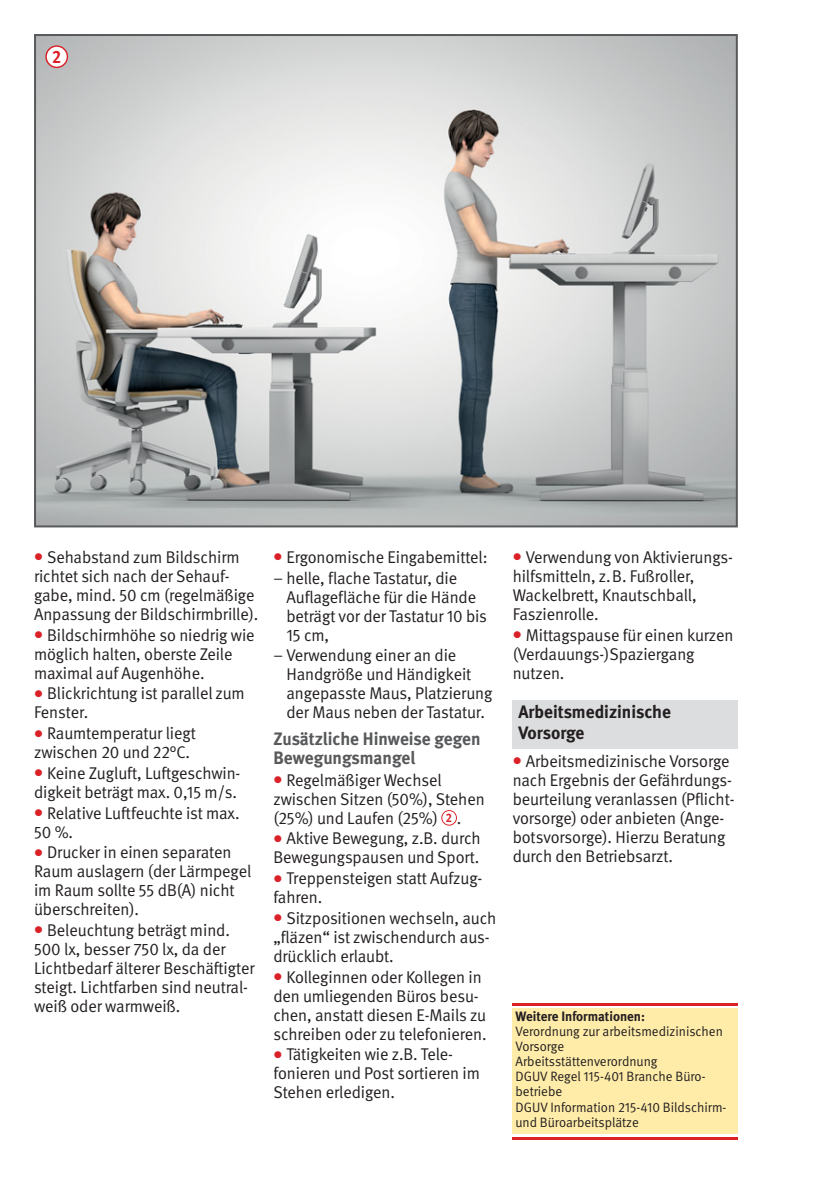
<style>
.page{position:relative;width:840px;height:1191px;background:#fff}
.page>*{position:absolute;margin:0;border:0;box-sizing:border-box;transform-origin:0 0}
.t1{font:700 18px/19px "DGUV Meta";color:#58595b}
.t2{font:700 18px/21px "DGUV Meta";color:#231f20}
.t3{font:700 18px "DGUV Meta";color:#da2128;scale:.9 1}
.t4{font:17px/19px "DGUV Meta";letter-spacing:-.005em;color:#231f20}
.t5{font:13.6px/15px "DGUV Meta";color:#231f20}
.t6{font:700 13.6px "DGUV Meta";color:#231f20}
.t7{font:700 12.4px "DGUV Meta";color:#da2128;scale:.9 1}
.s1{color:#da2128}
</style>
<div class="page">
<div style="left:512px;top:700px;width:225px;height:48px;background:#dcddde"></div>
<div style="left:512px;top:1008px;width:225px;height:126px;background:#ffeca9"></div>
<hr style="left:512px;top:1002px;width:225px;height:3px;background:#da2128">
<hr style="left:512px;top:1137px;width:225px;height:3px;background:#da2128">
<img style="left:37px;top:37px;width:697px;height:487px">
<div style="left:34px;top:34px;width:703px;height:493px;border:2px solid #58595b"></div>
<svg style="left:45px;top:45px;width:23px;height:23px"></svg>
<div style="left:47px;top:47px;width:20px;height:20px;background:#fff;border-radius:50%"></div>
<svg style="left:441px;top:810px;width:15px;height:15px"></svg>
<div style="left:442px;top:811px;width:13px;height:13px;background:#fff;border-radius:50%"></div>
<p class="t3" style="left:52px;top:50px;width:12px">2</p>
<p class="t4" style="left:34px;top:549px;width:226px"><span class="s1">●</span> Sehabstand zum Bildschirm richtet sich nach der Sehauf - gabe, mind. 50 cm (regelmäßige<br>Anpassung der Bildschirm brille).</p>
<p class="t4" style="left:34px;top:626px;width:222px"><span class="s1">●</span> Bildschirmhöhe so niedrig wie möglich halten, oberste Zeile maximal auf Augenhöhe.</p>
<p class="t4" style="left:34px;top:685px;width:212px"><span class="s1">●</span> Blickrichtung ist parallel zum<br>Fenster.</p>
<p class="t4" style="left:34px;top:725px;width:163px"><span class="s1">●</span> Raumtemperatur liegt zwischen 20 und 22°C.</p>
<p class="t4" style="left:34px;top:764px;width:208px"><span class="s1">●</span> Keine Zugluft, Luftgeschwin&shy;digkeit beträgt max. 0,15 m/s.</p>
<p class="t4" style="left:34px;top:804px;width:207px"><span class="s1">●</span> Relative Luftfeuchte ist max.<br>50 %.</p>
<p class="t4" style="left:34px;top:844px;width:219px"><span class="s1">●</span> Drucker in einen separaten<br>Raum auslagern (der Lärmpegel im Raum sollte 55 dB(A) nicht überschreiten).</p>
<p class="t4" style="left:34px;top:922px;width:222px"><span class="s1">●</span> Beleuchtung beträgt mind.<br>500 lx, besser 750 lx, da der<br>Lichtbedarf älterer Beschäftigter steigt. Lichtfarben sind neutral&shy;weiß oder warmweiß.</p>
<p class="t4" style="left:273px;top:549px;width:216px"><span class="s1">●</span> Ergonomische Eingabemittel:</p>
<p class="t4" style="left:286px;top:569px;width:202px;text-indent:-13px">– helle, flache Tastatur, die<br>Auflagefläche für die Hände beträgt vor der Tastatur 10 bis<br>15 cm,</p>
<p class="t4" style="left:286px;top:647px;width:207px;text-indent:-13px">– Verwendung einer an die<br>Handgröße und Händigkeit angepasste Maus, Platzierung der Maus neben der Tastatur.</p>
<p class="t1" style="left:273px;top:730px;width:209px">Zusätzliche Hinweise gegen<br>Bewegungsmangel</p>
<p class="t4" style="left:273px;top:771px;width:213px"><span class="s1">●</span> Regelmäßiger Wechsel zwischen Sitzen (50%), Stehen (25%) und Laufen (25%) .</p>
<p class="t4" style="left:273px;top:830px;width:209px"><span class="s1">●</span> Aktive Bewegung, z.B. durch<br>Bewegungspausen und Sport.</p>
<p class="t4" style="left:273px;top:870px;width:210px"><span class="s1">●</span> Treppensteigen statt Aufzug&shy;fahren.</p>
<p class="t4" style="left:273px;top:909px;width:224px"><span class="s1">●</span> Sitzpositionen wechseln, auch „fläzen“ ist zwischendurch aus&shy;drücklich erlaubt.</p>
<p class="t4" style="left:273px;top:968px;width:214px"><span class="s1">●</span> Kolleginnen oder Kollegen in den umliegenden Büros besu&shy;chen, anstatt diesen E-Mails zu schreiben oder zu telefonieren.</p>
<p class="t4" style="left:273px;top:1046px;width:208px"><span class="s1">●</span> Tätigkeiten wie z.B. Tele - fonieren und Post sortieren im<br>Stehen erledigen.</p>
<p class="t7" style="left:445px;top:812px;width:8px">2</p>
<p class="t4" style="left:512px;top:549px;width:222px"><span class="s1">●</span> Verwendung von Aktivierungs&shy;hilfsmitteln, z.B. Fußroller,<br>Wackelbrett, Knautschball,<br>Faszienrolle.</p>
<p class="t4" style="left:512px;top:626px;width:222px"><span class="s1">●</span> Mittagspause für einen kurzen (Verdauungs-)Spaziergang nutzen.</p>
<p class="t2" style="left:518px;top:703px;width:154px">Arbeitsmedizinische<br>Vorsorge</p>
<p class="t4" style="left:512px;top:753px;width:223px"><span class="s1">●</span> Arbeitsmedizinische Vorsorge nach Ergebnis der Gefährdungs&shy;beurteilung veranlassen (Pflicht&shy;vorsorge) oder anbieten (Ange&shy;botsvorsorge). Hierzu Beratung durch den Betriebsarzt.</p>
<p class="t6" style="left:515px;top:1011px;width:131px">Weitere Informationen:</p>
<p class="t5" style="left:515px;top:1025px;width:212px">Verordnung zur arbeitsmedizinischen<br>Vorsorge<br>Arbeitsstättenverordnung<br>DGUV Regel 115-401 Branche Büro - betriebe<br>DGUV Information 215-410 Bildschirm&shy;und Büroarbeitsplätze</p>
</div>
